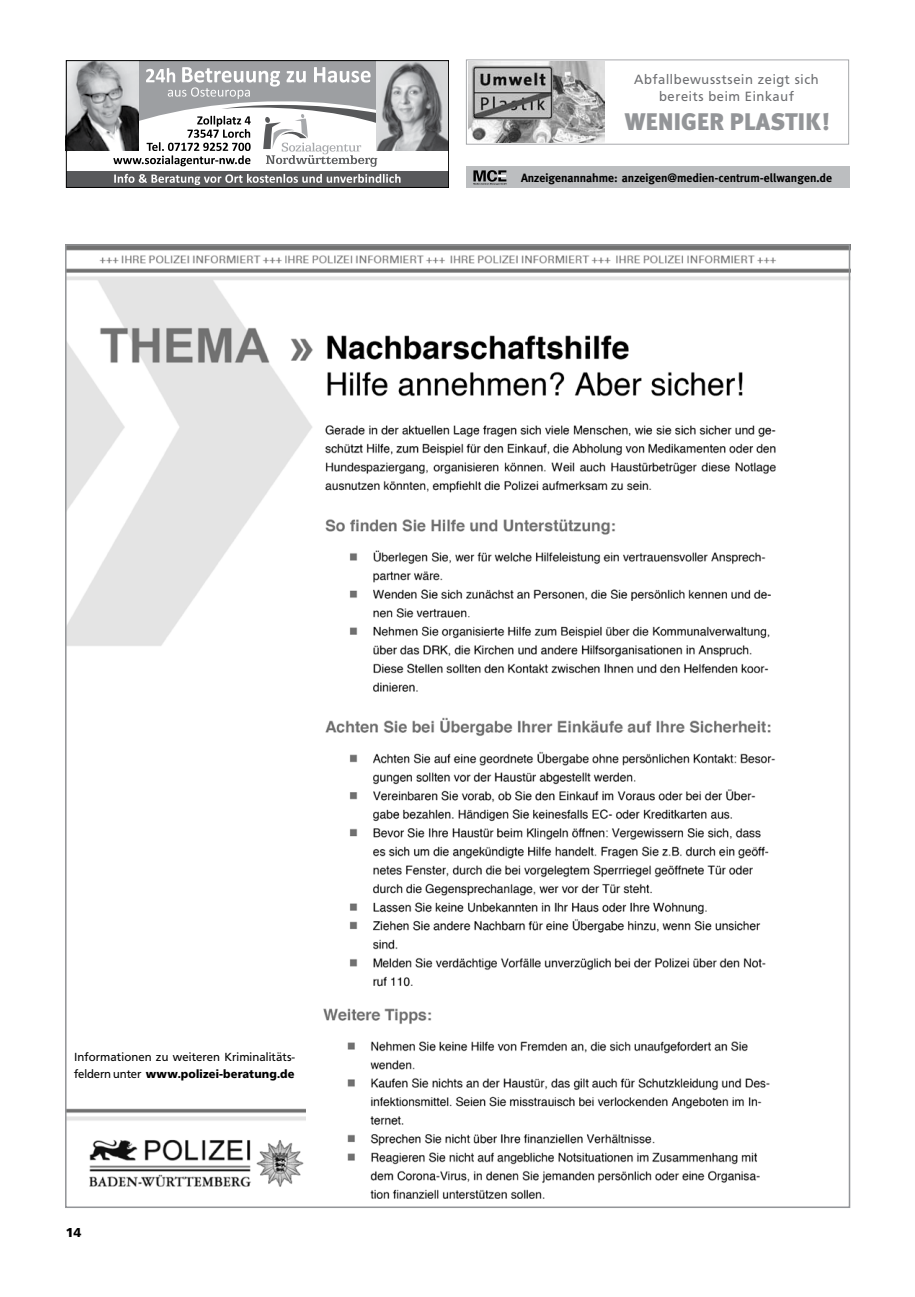
<style>
.page{position:relative;width:915px;height:1297px;background:#fff}
.page>*{position:absolute;margin:0;border:0;box-sizing:border-box;transform-origin:0 0}
.t1{font:24px "Meta Black LF";letter-spacing:.01em;color:#939598}
.t2{font:13.95px/16.5px "Frutus T";letter-spacing:.05em;color:#6d6e71;text-align:center}
.t3{font:700 13.5px "Frutus T";color:#000}
.t4{font:12.3px/16.8px "Frutus T";letter-spacing:.01em;color:#000}
.t5{font:700 12px "Meta";color:#000}
.s1{font-weight:700}
</style>
<div class="page">
<div style="left:66px;top:171px;width:382px;height:16px;background:#58595b"></div>
<svg style="left:114px;top:174px;width:286px;height:11px"></svg>
<svg style="left:68px;top:62px;width:310px;height:105px"></svg>
<img style="left:376px;top:62px;width:71px;height:89px">
<div style="left:66px;top:60px;width:383px;height:128px;border:1px solid #000"></div>
<img style="left:468px;top:62px;width:136px;height:80px">
<div style="left:466px;top:60px;width:382px;height:85px;border:1px solid #a7a9ac"></div>
<div style="left:466px;top:167px;width:382px;height:21px;background:#bcbec0"></div>
<svg style="left:473px;top:170px;width:33px;height:15px"></svg>
<img style="left:68px;top:247px;width:779px;height:740px">
<img style="left:68px;top:1108px;width:237px;height:79px">
<img style="left:323px;top:1008px;width:447px;height:191px">
<p class="t2" style="left:634px;top:71px;width:186px">Abfallbewusstsein zeigt sich bereits beim Einkauf</p>
<h1 class="t1" style="left:624px;top:107px;width:207px">WENIGER PLASTIK!</h1>
<p class="t5" style="left:521px;top:171px;width:312px">Anzeigenannahme: anzeigen@medien-centrum-ellwangen.de</p>
<p class="t4" style="left:74px;top:1048px;width:222px">Informationen zu weiteren Kriminalitäts&shy;feldern unter <span class="s1">www.polizei-beratung.de</span></p>
<p class="t3" style="left:66px;top:1225px;width:17px">14</p>
</div>
